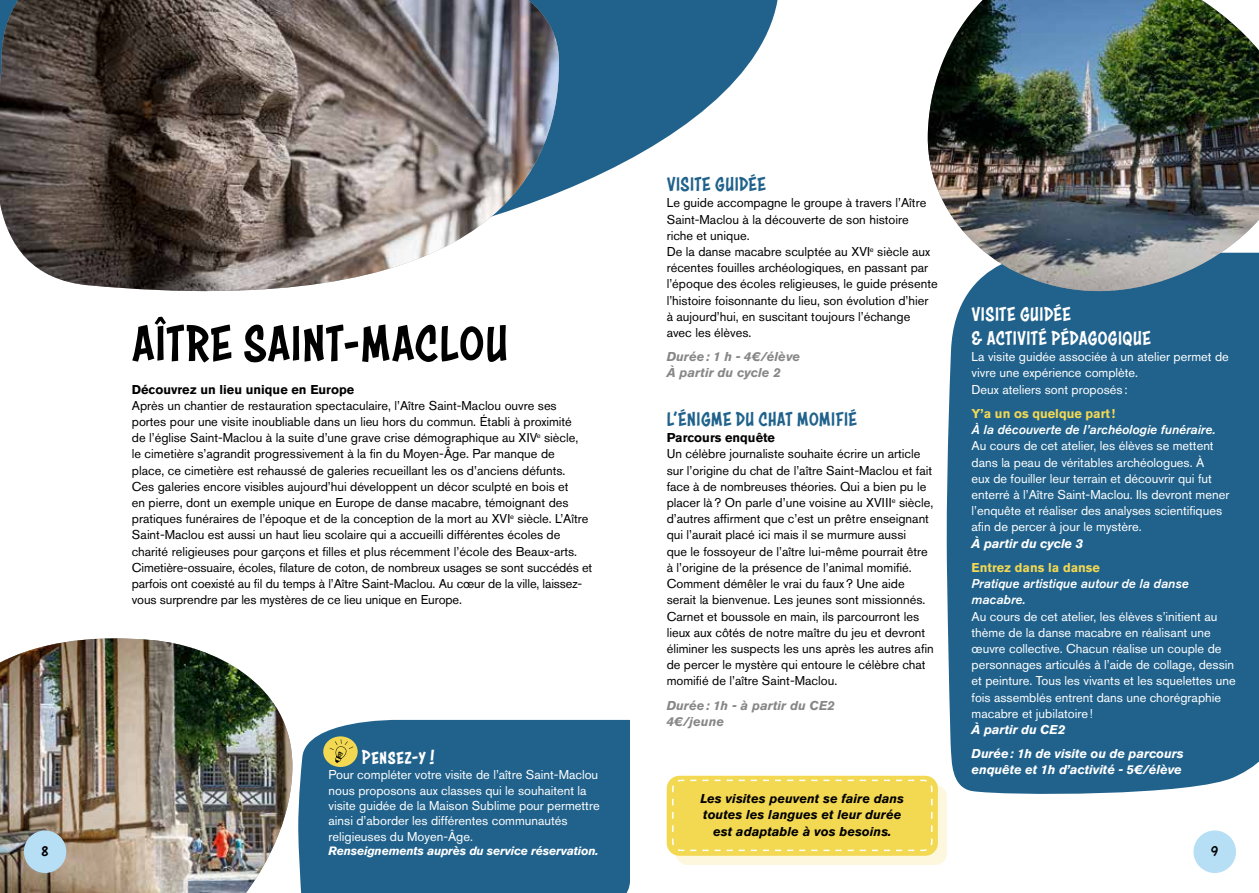
<style>
.page{position:relative;width:1259px;height:893px;background:#fff}
.page>*{position:absolute;margin:0;border:0;box-sizing:border-box;transform-origin:0 0}
.t1{font:54px "Astounder Squared BB";letter-spacing:.015em;color:#000}
.t2{font:21px/24.3px "Astounder Squared BB";letter-spacing:.03em;color:#fff}
.t3{font:21px "Astounder Squared BB";letter-spacing:.025em;color:#20628c}
.t4{font:15px "Astounder Squared BB";color:#000}
.t5{font:12.75px/16.2px "Akzidenz Grotesk Std";color:#000}
.t6{font:12.75px/16.2px "Akzidenz Grotesk Std";color:#fff}
.t7{font:italic 700 12.75px/24.3px "Akzidenz Grotesk Std";letter-spacing:-.01em;color:#fff}
.t8{font:italic 700 12.75px/16.2px "Akzidenz Grotesk Std";color:#000;text-align:center}
.t9{font:italic 500 12.75px/16.2px "Akzidenz Grotesk Std";color:#fff}
.t10{font:italic 700 12.75px/16.2px "Akzidenz Grotesk Std";color:#878787}
.t11{font:700 12.75px "Akzidenz Grotesk Std";color:#000}
.t12{font:700 12.75px "Akzidenz Grotesk Std";color:#f3d852}
.t13{font:italic 700 12px "Akzidenz Grotesk Std";letter-spacing:-.02em;color:#fff}
</style>
<div class="page">
<svg style="left:559px;top:0;width:219px;height:193px;fill:#20628c"></svg>
<img style="left:0;top:0;width:559px;height:292px">
<div style="left:946px;top:291px;width:313px;height:503px;background:#20628c"></div>
<img style="left:0;top:638px;width:292px;height:255px">
<div style="left:675px;top:785px;width:272px;height:80px;background:#fcf7dd"></div>
<div style="left:666px;top:776px;width:272px;height:80px;background:#f3d852;border-radius:13px"></div>
<svg style="left:672px;top:779px;width:261px;height:73px"></svg>
<img style="left:927px;top:0;width:332px;height:291px">
<div style="left:298px;top:719px;width:332px;height:174px;background:#20628c"></div>
<svg style="left:323px;top:736px;width:35px;height:31px"></svg>
<svg style="left:329px;top:739px;width:24px;height:24px"></svg>
<div style="left:24px;top:830px;width:42px;height:43px;background:#b6def5;border-radius:50%"></div>
<div style="left:1193px;top:830px;width:43px;height:43px;background:#b6def5;border-radius:50%"></div>
<h1 class="t1" style="left:132px;top:314px;width:377px">AÎTRE SAINT-MACLOU</h1>
<p class="t11" style="left:132px;top:382px;width:224px">Découvrez un lieu unique en Europe</p>
<p class="t5" style="left:132px;top:397px;width:462px">Après un chantier de restauration spectaculaire, l’Aître Saint-Maclou ouvre ses portes pour une visite inoubliable dans un lieu hors du commun. Établi à proximité<br>de l’église Saint-Maclou à la suite d’une grave crise démographique au XIV<sup>e</sup> siècle,<br>le cimetière s’agrandit progressivement à la fin du Moyen-Âge. Par manque de<br>place, ce cimetière est rehaussé de galeries recueillant les os d’anciens défunts.<br>Ces galeries encore visibles aujourd’hui développent un décor sculpté en bois et<br>en pierre, dont un exemple unique en Europe de danse macabre, témoignant des pratiques funéraires de l’époque et de la conception de la mort au XVI<sup>e</sup> siècle. L’Aître Saint-Maclou est aussi un haut lieu scolaire qui a accueilli différentes écoles de charité religieuses pour garçons et filles et plus récemment l’école des Beaux-arts.<br>Cimetière-ossuaire, écoles, filature de coton, de nombreux usages se sont succédés et parfois ont coexisté au fil du temps à l’Aître Saint-Maclou. Au cœur de la ville, laissez&shy;vous surprendre par les mystères de ce lieu unique en Europe.</p>
<h2 class="t2" style="left:362px;top:745px;width:74px">Pensez-y!</h2>
<p class="t6" style="left:328px;top:767px;width:273px;line-height:15.3px">Pour compléter votre visite de l’aître Saint-Maclou nous proposons aux classes qui le souhaitent la visite guidée de la Maison Sublime pour permettre ainsi d’aborder les différentes communautés religieuses du Moyen-Âge.</p>
<h2 class="t3" style="left:666px;top:173px;width:101px">VISITE GUIDÉE</h2>
<p class="t5" style="left:666px;top:195px;width:272px">Le guide accompagne le groupe à travers l’Aître Saint-Maclou à la découverte de son histoire riche et unique.<br>De la danse macabre sculptée au XVI<sup>e</sup> siècle aux récentes fouilles archéologiques, en passant par l’époque des écoles religieuses, le guide présente l’histoire foisonnante du lieu, son évolution d’hier à aujourd’hui, en suscitant toujours l’échange avec les élèves.</p>
<p class="t10" style="left:666px;top:349px;width:135px">Durée: 1 h - 4€/élève<br>À partir du cycle 2</p>
<h2 class="t3" style="left:666px;top:407px;width:192px">L’ÉNIGME DU CHAT MOMIFIÉ</h2>
<p class="t11" style="left:666px;top:430px;width:110px">Parcours enquête</p>
<p class="t5" style="left:666px;top:446px;width:268px">Un célèbre journaliste souhaite écrire un article sur l’origine du chat de l’aître Saint-Maclou et fait face à de nombreuses théories. Qui a bien pu le placer là? On parle d’une voisine au XVIII<sup>e</sup> siècle, d’autres affirment que c’est un prêtre enseignant qui l’aurait placé ici mais il se murmure aussi<br>que le fossoyeur de l’aître lui-même pourrait être à l’origine de la présence de l’animal momifié.<br>Comment démêler le vrai du faux? Une aide serait la bienvenue. Les jeunes sont missionnés.<br>Carnet et boussole en main, ils parcourront les lieux aux côtés de notre maître du jeu et devront éliminer les suspects les uns après les autres afin de percer le mystère qui entoure le célèbre chat momifié de l’aître Saint-Maclou.</p>
<p class="t10" style="left:667px;top:697px;width:169px">Durée: 1h - à partir du CE2<br>4€/jeune</p>
<p class="t8" style="left:700px;top:790px;width:205px">Les visites peuvent se faire dans toutes les langues et leur durée est adaptable à vos besoins.</p>
<h2 class="t2" style="left:971px;top:302px;width:181px">VISITE GUIDÉE<br>&amp; ACTIVITÉ PÉDAGOGIQUE</h2>
<p class="t6" style="left:971px;top:349px;width:259px">La visite guidée associée à un atelier permet de vivre une expérience complète.<br>Deux ateliers sont proposés :</p>
<p class="t12" style="left:971px;top:406px;width:145px">Y’a un os quelque part!</p>
<p class="t9" style="left:971px;top:422px;width:245px">À la découverte de l’archéologie funéraire.</p>
<p class="t6" style="left:971px;top:438px;width:259px">Au cours de cet atelier, les élèves se mettent dans la peau de véritables archéologues. À<br>eux de fouiller leur terrain et découvrir qui fut enterré à l’Aître Saint-Maclou. Ils devront mener l’enquête et réaliser des analyses scientifiques afin de percer à jour le mystère.</p>
<p class="t7" style="left:971px;top:531px;width:113px">À partir du cycle 3</p>
<p class="t12" style="left:971px;top:560px;width:130px">Entrez dans la danse</p>
<p class="t9" style="left:971px;top:576px;width:218px">Pratique artistique autour de la danse macabre.</p>
<p class="t6" style="left:971px;top:608px;width:266px">Au cours de cet atelier, les élèves s’initient au thème de la danse macabre en réalisant une œuvre collective. Chacun réalise un couple de personnages articulés à l’aide de collage, dessin et peinture. Tous les vivants et les squelettes une fois assemblés entrent dans une chorégraphie macabre et jubilatoire!</p>
<p class="t7" style="left:971px;top:717px;width:214px">À partir du CE2<br>Durée: 1h de visite ou de parcours</p>
<p class="t7" style="left:971px;top:758px;width:212px">enquête et 1h d’activité - 5€/élève</p>
<p class="t4" style="left:42px;top:842px;width:8px">8</p>
<p class="t13" style="left:328px;top:844px;width:271px">Renseignements auprès du service réservation.</p>
<p class="t4" style="left:1211px;top:842px;width:8px">9</p>
</div>
